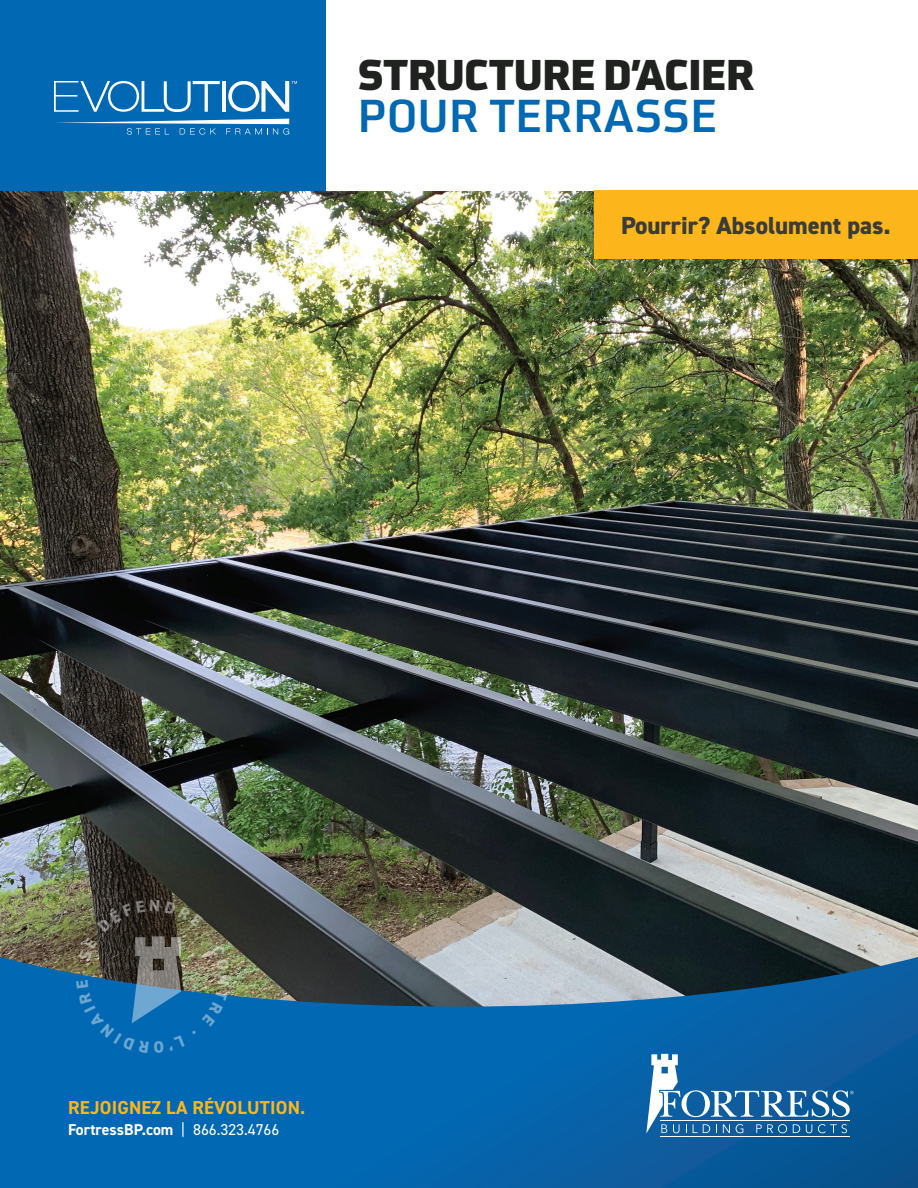
<style>
.page{position:relative;width:918px;height:1188px;background:#fff}
.page>*{position:absolute;margin:0;border:0;box-sizing:border-box;transform-origin:0 0}
.t1{font:500 45px "Utility Pro";letter-spacing:.01em;color:#0168b3}
.t2{font:900 42px "Utility Pro";letter-spacing:-.01em;color:#202220}
.t3{font:800 24.75px "DIN2014";color:#3a3c3a}
.t4{font:700 18.75px "DIN2014";letter-spacing:.01em;color:#fcb61c}
.t5{font:700 15.75px "DIN2014";color:#fff}
.s1{font-weight:400}
</style>
<div class="page">
<div style="left:0;top:711px;width:918px;height:477px;background:linear-gradient(to right,#006dbb,#0a5a9b)"></div>
<img style="left:0;top:190px;width:918px;height:817px">
<hr style="left:660px;top:1136px;width:189px;height:1px;background:#fff">
<svg style="left:646px;top:1054px;width:207px;height:80px;background:#3b7bb1"></svg>
<div style="left:0;top:0;width:325px;height:190px;background:#0168b3"></div>
<div style="left:594px;top:190px;width:324px;height:68px;background:#fcb61c"></div>
<svg style="left:54px;top:81px;width:166px;height:31px"></svg>
<hr style="left:222px;top:81px;width:4px;height:31px;background:#fff">
<svg style="left:56px;top:119px;width:233px;height:16px"></svg>
<svg style="left:228px;top:81px;width:69px;height:31px"></svg>
<svg style="left:76px;top:900px;width:154px;height:153px;background:#376176"></svg>
<h2 class="t2" style="left:358px;top:37px;width:398px">STRUCTURE D’ACIER</h2>
<h1 class="t1" style="left:358px;top:79px;width:361px">POUR TERRASSE</h1>
<h3 class="t3" style="left:621px;top:209px;width:271px">Pourrir? Absolument pas.</h3>
<p class="t4" style="left:68px;top:1095px;width:239px">REJOIGNEZ LA RÉVOLUTION.</p>
<p class="t5" style="left:68px;top:1119px;width:213px">FortressBP.com <span class="s1">| 866.323.4766</span></p>
</div>
